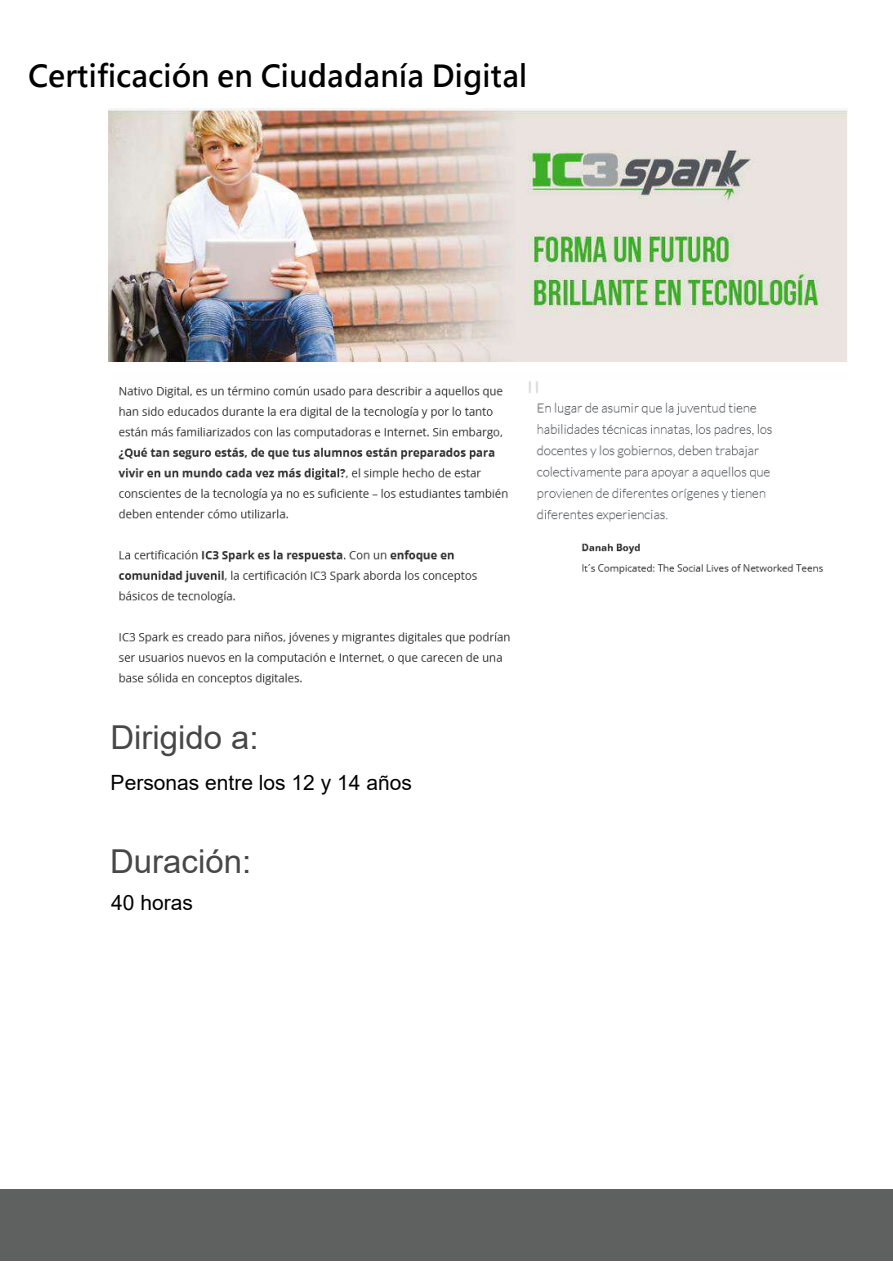
<style>
.page{position:relative;width:893px;height:1263px;background:#fff}
.page>*{position:absolute;margin:0;border:0;box-sizing:border-box;transform-origin:0 0}
.t1{font:33px "Arial";color:#474747}
.t2{font:700 30px "Microsoft Jheng Hei UI";color:#000}
.t3{font:21px "Arial";color:#000}
</style>
<div class="page">
<img style="left:108px;top:108px;width:740px;height:253px">
<img style="left:118px;top:381px;width:705px;height:304px">
<div style="left:0;top:1189px;width:893px;height:71px;background:#5f6060"></div>
<p class="t2" style="left:28px;top:57px;width:501px">Certificación en Ciudadanía Digital</p>
<p class="t1" style="left:110px;top:715px;width:150px">Dirigido a:</p>
<p class="t3" style="left:111px;top:768px;width:303px">Personas entre los 12 y 14 años</p>
<p class="t1" style="left:110px;top:839px;width:142px">Duración:</p>
<p class="t3" style="left:111px;top:888px;width:83px">40 horas</p>
</div>
